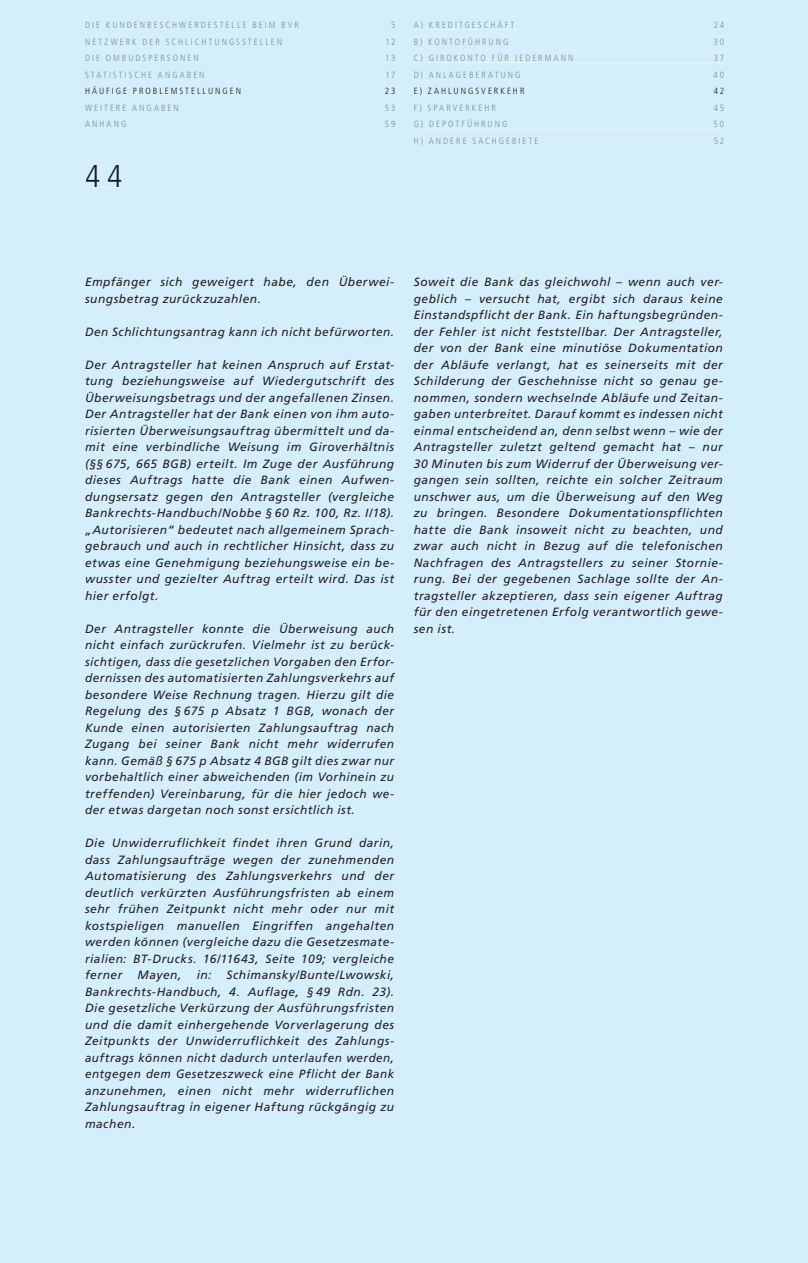
<style>
.page{position:relative;width:808px;height:1263px;background:#d4effb}
.page>*{position:absolute;margin:0;border:0;box-sizing:border-box;transform-origin:0 0}
.t1{font:300 condensed 31.5px "Frutiger LT";color:#231f20}
.t2{font:italic 12px/16.5px "Frutiger LT";letter-spacing:.04em;color:#231f20;text-align:justify}
.t3{font:300 condensed 9px "Frutiger LT";letter-spacing:.225em;color:#7b8c95}
.t4{font:300 condensed 9px "Frutiger LT";letter-spacing:.22em;color:#161b21}
</style>
<div class="page">
<div style="left:86px;top:165px;width:35px;height:22px;background:#d4effb"></div>
<div style="left:86px;top:22px;width:309px;height:6px;background:#d4effb"></div>
<div style="left:86px;top:38px;width:309px;height:7px;background:#d4effb"></div>
<div style="left:86px;top:55px;width:309px;height:6px;background:#d4effb"></div>
<div style="left:85px;top:71px;width:310px;height:7px;background:#d4effb"></div>
<div style="left:86px;top:86px;width:309px;height:8px;background:#d4effb"></div>
<div style="left:85px;top:104px;width:310px;height:7px;background:#d4effb"></div>
<div style="left:85px;top:121px;width:310px;height:6px;background:#d4effb"></div>
<div style="left:414px;top:20px;width:310px;height:9px;background:#d4effb"></div>
<div style="left:414px;top:37px;width:310px;height:9px;background:#d4effb"></div>
<div style="left:414px;top:53px;width:310px;height:9px;background:#d4effb"></div>
<div style="left:414px;top:71px;width:310px;height:8px;background:#d4effb"></div>
<div style="left:414px;top:87px;width:310px;height:8px;background:#d4effb"></div>
<div style="left:414px;top:104px;width:310px;height:8px;background:#d4effb"></div>
<div style="left:414px;top:119px;width:310px;height:9px;background:#d4effb"></div>
<div style="left:414px;top:137px;width:310px;height:8px;background:#d4effb"></div>
<p class="t3" style="left:85px;top:20px;width:215px">DIE KUNDENBESCHWERDESTELLE BEIM BVR</p>
<p class="t3" style="left:391px;top:20px;width:6px">5</p>
<p class="t3" style="left:85px;top:36px;width:199px">NETZWERK DER SCHLICHTUNGSSTELLEN</p>
<p class="t3" style="left:385px;top:36px;width:12px">12</p>
<p class="t3" style="left:85px;top:53px;width:115px">DIE OMBUDSPERSONEN</p>
<p class="t3" style="left:385px;top:53px;width:12px">13</p>
<p class="t3" style="left:85px;top:69px;width:121px">STATISTISCHE ANGABEN</p>
<p class="t3" style="left:385px;top:69px;width:12px">17</p>
<p class="t4" style="left:85px;top:86px;width:158px">HÄUFIGE PROBLEMSTELLUNGEN</p>
<p class="t4" style="left:385px;top:86px;width:12px">23</p>
<p class="t3" style="left:85px;top:102px;width:95px">WEITERE ANGABEN</p>
<p class="t3" style="left:385px;top:102px;width:12px">53</p>
<p class="t3" style="left:85px;top:119px;width:43px">ANHANG</p>
<p class="t3" style="left:385px;top:119px;width:12px">59</p>
<h1 class="t1" style="left:85px;top:159px;width:39px">44</h1>
<p class="t3" style="left:414px;top:20px;width:102px">A) KREDITGESCHÄFT</p>
<p class="t3" style="left:714px;top:20px;width:12px">24</p>
<p class="t3" style="left:414px;top:36px;width:96px">B) KONTOFÜHRUNG</p>
<p class="t3" style="left:713px;top:36px;width:12px">30</p>
<p class="t3" style="left:414px;top:53px;width:161px">C) GIROKONTO FÜR JEDERMANN</p>
<p class="t3" style="left:714px;top:53px;width:12px">37</p>
<p class="t3" style="left:414px;top:69px;width:108px">D) ANLAGEBERATUNG</p>
<p class="t3" style="left:713px;top:69px;width:12px">40</p>
<p class="t4" style="left:414px;top:86px;width:112px">E) ZAHLUNGSVERKEHR</p>
<p class="t4" style="left:714px;top:86px;width:12px">42</p>
<p class="t3" style="left:414px;top:102px;width:84px">F) SPARVERKEHR</p>
<p class="t3" style="left:714px;top:102px;width:12px">45</p>
<p class="t3" style="left:414px;top:119px;width:95px">G) DEPOTFÜHRUNG</p>
<p class="t3" style="left:713px;top:119px;width:12px">50</p>
<p class="t3" style="left:414px;top:135px;width:126px">H) ANDERE SACHGEBIETE</p>
<p class="t3" style="left:714px;top:135px;width:12px">52</p>
<p class="t2" style="left:85px;top:274px;width:311px">Empfänger sich geweigert habe, den Überwei&shy;sungsbetrag zurückzuzahlen.</p>
<p class="t2" style="left:85px;top:324px;width:311px">Den Schlichtungsantrag kann ich nicht befürworten.</p>
<p class="t2" style="left:85px;top:357px;width:311px">Der Antragsteller hat keinen Anspruch auf Erstat&shy;tung beziehungsweise auf Wiedergutschrift des Überweisungsbetrags und der angefallenen Zinsen.<br>Der Antragsteller hat der Bank einen von ihm auto&shy;risierten Überweisungsauftrag übermittelt und da&shy;mit eine verbindliche Weisung im Giroverhältnis (§§ 675, 665 BGB) erteilt. Im Zuge der Ausführung dieses Auftrags hatte die Bank einen Aufwen&shy;dungsersatz gegen den Antragsteller (vergleiche Bankrechts-Handbuch/Nobbe § 60 Rz. 100, Rz. I/18). „Autorisieren“ bedeutet nach allgemeinem Sprach&shy;gebrauch und auch in rechtlicher Hinsicht, dass zu etwas eine Genehmigung beziehungsweise ein be&shy;wusster und gezielter Auftrag erteilt wird. Das ist hier erfolgt.</p>
<p class="t2" style="left:85px;top:621px;width:311px">Der Antragsteller konnte die Überweisung auch nicht einfach zurückrufen. Vielmehr ist zu berück&shy;sichtigen, dass die gesetzlichen Vorgaben den Erfor&shy;dernissen des automatisierten Zahlungsverkehrs auf besondere Weise Rechnung tragen. Hierzu gilt die Regelung des § 675 p Absatz 1 BGB, wonach der Kunde einen autorisierten Zahlungsauftrag nach Zugang bei seiner Bank nicht mehr widerrufen kann. Gemäß § 675 p Absatz 4 BGB gilt dies zwar nur vorbehaltlich einer abweichenden (im Vorhinein zu treffenden) Vereinbarung, für die hier jedoch we&shy;der etwas dargetan noch sonst ersichtlich ist.</p>
<p class="t2" style="left:85px;top:835px;width:311px">Die Unwiderruflichkeit findet ihren Grund darin, dass Zahlungsaufträge wegen der zunehmenden Automatisierung des Zahlungsverkehrs und der deutlich verkürzten Ausführungsfristen ab einem sehr frühen Zeitpunkt nicht mehr oder nur mit kostspieligen manuellen Eingriffen angehalten werden können (vergleiche dazu die Gesetzesmate&shy;rialien: BT-Drucks. 16/11643, Seite 109; vergleiche ferner</p>
<p class="t2" style="left:85px;top:967px;width:311px;text-indent:141px">Schimansky/Bunte/Lwowski, Bankrechts-Handbuch, 4. Auflage, § 49 Rdn. 23).<br>Die gesetzliche Verkürzung der Ausführungsfristen und die damit einhergehende Vorverlagerung des Zeitpunkts der Unwiderruflichkeit des Zahlungs&shy;auftrags können nicht dadurch unterlaufen werden, entgegen dem Gesetzeszweck eine Pflicht der Bank anzunehmen, einen nicht mehr widerruflichen Zahlungsauftrag in eigener Haftung rückgängig zu machen.</p>
<p class="t2" style="left:138px;top:967px;width:45px">Mayen,</p>
<p class="t2" style="left:197px;top:967px;width:16px">in:</p>
<p class="t2" style="left:414px;top:274px;width:311px">Soweit die Bank das gleichwohl – wenn auch ver&shy;geblich – versucht hat, ergibt sich daraus keine Einstandspflicht der Bank. Ein haftungsbegründen&shy;der Fehler ist nicht feststellbar. Der Antragsteller, der von der Bank eine minutiöse Dokumentation der Abläufe verlangt, hat es seinerseits mit der Schilderung der Geschehnisse nicht so genau ge&shy;nommen, sondern wechselnde Abläufe und Zeitan&shy;gaben unterbreitet. Darauf kommt es indessen nicht einmal entscheidend an, denn selbst wenn – wie der Antragsteller zuletzt geltend gemacht hat – nur 30 Minuten bis zum Widerruf der Überweisung ver&shy;gangen sein sollten, reichte ein solcher Zeitraum unschwer aus, um die Überweisung auf den Weg zu bringen. Besondere Dokumentationspflichten hatte die Bank insoweit nicht zu beachten, und zwar auch nicht in Bezug auf die telefonischen Nachfragen des Antragstellers zu seiner Stornie&shy;rung. Bei der gegebenen Sachlage sollte der An&shy;tragsteller akzeptieren, dass sein eigener Auftrag für den eingetretenen Erfolg verantwortlich gewe&shy;sen ist.</p>
</div>
